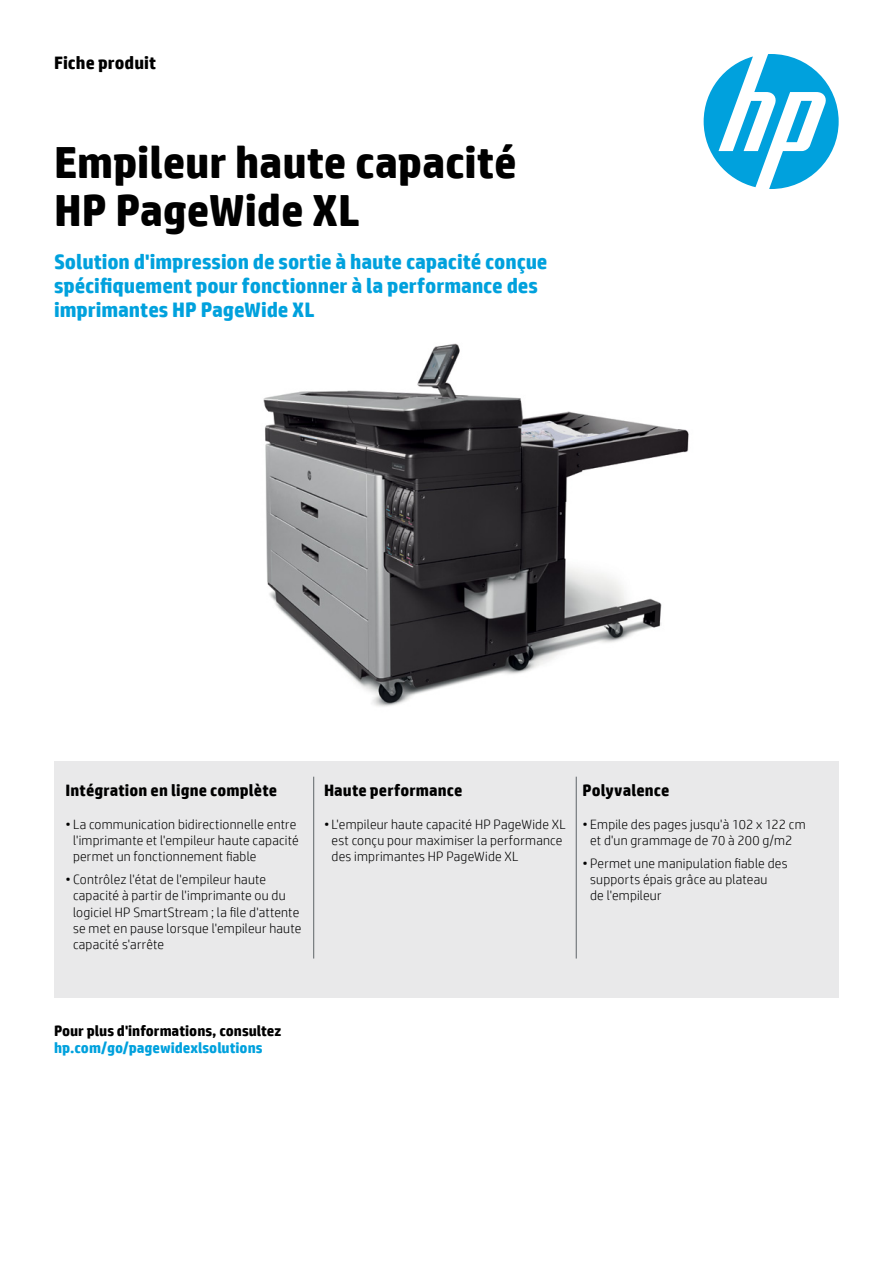
<style>
.page{position:relative;width:893px;height:1263px;background:#fff}
.page>*{position:absolute;margin:0;border:0;box-sizing:border-box;transform-origin:0 0}
.t1{font:700 45px/48px "HP Simplified";letter-spacing:-.005em;color:#000}
.t2{font:700 21px/24px "HP Simplified";letter-spacing:-.005em;color:#00a1dd}
.t3{font:700 18px "HP Simplified";letter-spacing:.005em;color:#000}
.t4{font:700 16.5px "HP Simplified";letter-spacing:.005em;color:#000}
.t5{font:700 15px "HP Simplified";color:#000}
.t6{font:700 15px "HP Simplified";color:#00a1dd}
.t7{font:300 13.5px/16.2px "HP Simplified";letter-spacing:.015em;color:#000}
</style>
<div class="page">
<img style="left:263px;top:343px;width:426px;height:364px">
<div style="left:54px;top:761px;width:785px;height:236px;background:#e6e7e8"></div>
<hr style="left:313px;top:777px;width:1px;height:181px;background:#5e6468">
<hr style="left:576px;top:777px;width:1px;height:181px;background:#5e6468">
<svg style="left:704px;top:54px;width:135px;height:135px"></svg>
<h3 class="t3" style="left:54px;top:52px;width:104px">Fiche produit</h3>
<h1 class="t1" style="left:54px;top:138px;width:464px">Empileur haute capacité<br>HP PageWide XL</h1>
<h2 class="t2" style="left:54px;top:249px;width:495px">Solution d'impression de sortie à haute capacité conçue spécifiquement pour fonctionner à la performance des imprimantes HP PageWide XL</h2>
<p class="t4" style="left:65px;top:781px;width:213px">Intégration en ligne complète</p>
<p class="t7" style="left:73px;top:816px;width:227px;text-indent:-8px">• La communication bidirectionnelle entre l'imprimante et l'empileur haute capacité permet un fonctionnement fiable</p>
<p class="t7" style="left:73px;top:871px;width:230px;text-indent:-8px">• Contrôlez l'état de l'empileur haute capacité à partir de l'imprimante ou du logiciel HP SmartStream ; la file d'attente se met en pause lorsque l'empileur haute capacité s'arrête</p>
<p class="t4" style="left:324px;top:781px;width:140px">Haute performance</p>
<p class="t7" style="left:332px;top:816px;width:236px;text-indent:-8px">• L'empileur haute capacité HP PageWide XL est conçu pour maximiser la performance des imprimantes HP PageWide XL</p>
<p class="t4" style="left:583px;top:781px;width:88px">Polyvalence</p>
<p class="t7" style="left:583px;top:816px;width:224px;text-align:center">• Empile des pages jusqu'à 102 x 122 cm et d'un grammage de 70 à 200 g/m2</p>
<p class="t7" style="left:590px;top:855px;width:199px;text-indent:-8px">• Permet une manipulation fiable des supports épais grâce au plateau<br>de l'empileur</p>
<p class="t5" style="left:54px;top:1022px;width:229px">Pour plus d'informations, consultez</p>
<p class="t6" style="left:54px;top:1038px;width:210px">hp.com/go/pagewidexlsolutions</p>
</div>
